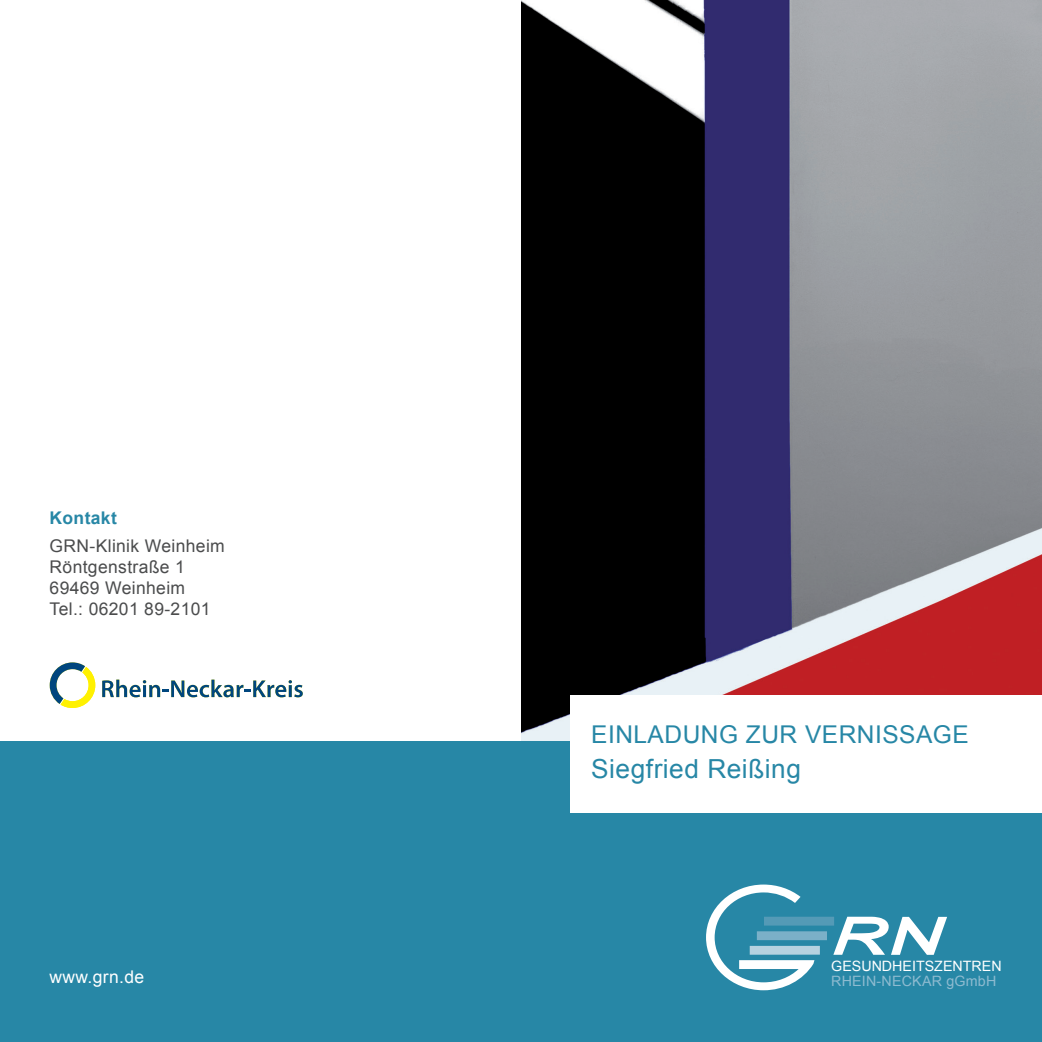
<style>
.page{position:relative;width:1042px;height:1042px;background:#fff}
.page>*{position:absolute;margin:0;border:0;box-sizing:border-box;transform-origin:0 0}
.t1{font:26.25px "Arial";letter-spacing:.02em;color:#2787a6}
.t2{font:24.5px "Arial";letter-spacing:.02em;color:#2787a6}
.t3{font:17.5px/21px "Arial";letter-spacing:.02em;color:#4b4c4d}
.t4{font:17.5px "Arial";letter-spacing:.02em;color:#fff}
.t5{font:700 17.5px "Arial";letter-spacing:.02em;color:#2787a6}
.t6{font:14.17px "Arial";color:#fff}
.t7{font:14.17px "Arial";letter-spacing:.015em;color:#8ebbd0}
</style>
<div class="page">
<img style="left:521px;top:0;width:521px;height:742px">
<div style="left:0;top:742px;width:1042px;height:300px;background:#2787a6"></div>
<svg style="left:833px;top:916px;width:114px;height:39px"></svg>
<svg style="left:706px;top:884px;width:108px;height:106px"></svg>
<div style="left:764px;top:916px;width:70px;height:9px;background:#549ab6"></div>
<div style="left:757px;top:931px;width:70px;height:9px;background:#7bb0c8"></div>
<div style="left:750px;top:946px;width:70px;height:8px;background:#b6d2e0"></div>
<div style="left:570px;top:694px;width:472px;height:118px;background:#fff"></div>
<svg style="left:50px;top:662px;width:253px;height:46px"></svg>
<p class="t5" style="left:50px;top:506px;width:69px">Kontakt</p>
<p class="t3" style="left:50px;top:535px;width:177px">GRN-Klinik Weinheim<br>Röntgenstraße 1<br>69469 Weinheim<br>Tel.: 06201 89-2101</p>
<p class="t4" style="left:50px;top:965px;width:96px">www.grn.de</p>
<h2 class="t2" style="left:591px;top:718px;width:379px">EINLADUNG ZUR VERNISSAGE</h2>
<h1 class="t1" style="left:591px;top:751px;width:211px">Siegfried Reißing</h1>
<p class="t6" style="left:831px;top:957px;width:172px">GESUNDHEITSZENTREN</p>
<p class="t7" style="left:831px;top:971px;width:167px">RHEIN-NECKAR gGmbH</p>
</div>
